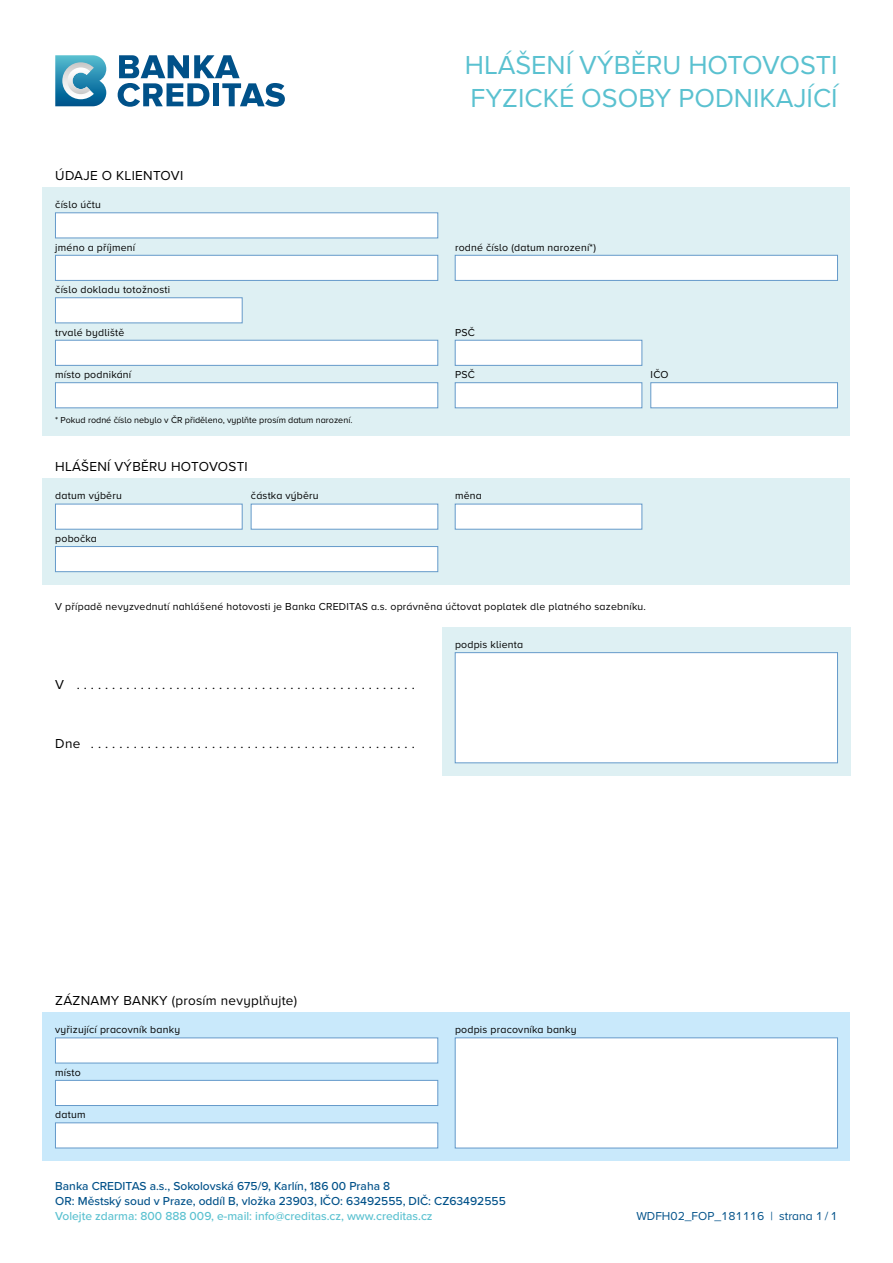
<style>
.page{position:relative;width:893px;height:1263px;background:#fff}
.page>*{position:absolute;margin:0;border:0;box-sizing:border-box;transform-origin:0 0}
.Nazev_dokumentu{font:27px/33px "Proxima Nova A";color:#5ac1d0}
.in_nadpis{font:13.5px "Proxima Nova";letter-spacing:.02em;color:#000}
.t1{font:500 12px/15px "Proxima Nova A";color:#005189}
.t2{font:500 12px "Proxima Nova A";color:#5ac1d0}
.Paticka_cislo{font:12px "Proxima Nova";color:#005189}
.in_nad_polem{font:10.5px "Proxima Nova";letter-spacing:.02em;color:#000}
.pole_poznamka{font:9px "Proxima Nova";color:#000}
</style>
<div class="page">
<svg style="left:118px;top:55px;width:167px;height:52px"></svg>
<div style="left:213px;top:83px;width:6px;height:23px;background:#005189"></div>
<svg style="left:55px;top:55px;width:51px;height:51px;background:#60a5c0"></svg>
<div style="left:442px;top:627px;width:408px;height:149px;background:#def0f3"></div>
<div style="left:455px;top:652px;width:383px;height:111px;background:#fff;border:1px solid #659aca"></div>
<div style="left:43px;top:187px;width:807px;height:249px;background:#def0f3"></div>
<div style="left:55px;top:213px;width:383px;height:25px;background:#fff"></div>
<div style="left:55px;top:255px;width:383px;height:26px;background:#fff;border:1px solid #659aca"></div>
<div style="left:455px;top:255px;width:383px;height:26px;background:#fff;border:1px solid #659aca"></div>
<div style="left:55px;top:298px;width:187px;height:25px;background:#fff;border:1px solid #659aca"></div>
<div style="left:55px;top:340px;width:383px;height:26px;background:#fff;border:1px solid #659aca"></div>
<div style="left:455px;top:340px;width:187px;height:26px;background:#fff;border:1px solid #659aca"></div>
<div style="left:55px;top:382px;width:383px;height:26px;background:#fff;border:1px solid #659aca"></div>
<div style="left:455px;top:382px;width:187px;height:26px;background:#fff;border:1px solid #659aca"></div>
<div style="left:651px;top:382px;width:187px;height:26px;background:#fff;border:1px solid #659aca"></div>
<div style="left:43px;top:478px;width:807px;height:107px;background:#def0f3"></div>
<div style="left:55px;top:504px;width:187px;height:25px;background:#fff"></div>
<div style="left:251px;top:504px;width:187px;height:25px;background:#fff"></div>
<div style="left:455px;top:504px;width:187px;height:25px;background:#fff"></div>
<div style="left:55px;top:546px;width:383px;height:26px;background:#fff;border:1px solid #659aca"></div>
<div style="left:43px;top:1012px;width:807px;height:149px;background:#c9e9fb"></div>
<div style="left:55px;top:1038px;width:383px;height:25px;background:#fff"></div>
<div style="left:55px;top:1080px;width:383px;height:26px;background:#fff;border:1px solid #659aca"></div>
<div style="left:55px;top:1123px;width:383px;height:25px;background:#fff"></div>
<div style="left:455px;top:1038px;width:383px;height:110px;background:#fff"></div>
<p class="in_nadpis" style="left:55px;top:165px;width:130px">ÚDAJE O KLIENTOVI</p>
<p class="Nazev_dokumentu" style="left:465px;top:47px;width:374px">HLÁŠENÍ VÝBĚRU HOTOVOSTI<br>FYZICKÉ OSOBY PODNIKAJÍCÍ</p>
<p class="in_nad_polem" style="left:55px;top:197px;width:47px">číslo účtu</p>
<p class="in_nad_polem" style="left:55px;top:239px;width:81px">jméno a příjmení</p>
<p class="in_nad_polem" style="left:455px;top:239px;width:142px">rodné číslo (datum narození*)</p>
<p class="in_nad_polem" style="left:55px;top:282px;width:116px">číslo dokladu totožnosti</p>
<p class="in_nad_polem" style="left:55px;top:324px;width:71px">trvalé bydliště</p>
<p class="in_nad_polem" style="left:455px;top:324px;width:21px">PSČ</p>
<p class="in_nad_polem" style="left:55px;top:367px;width:78px">místo podnikání</p>
<p class="in_nad_polem" style="left:455px;top:367px;width:21px">PSČ</p>
<p class="in_nad_polem" style="left:651px;top:367px;width:20px">IČO</p>
<p class="pole_poznamka" style="left:55px;top:413px;width:298px">* Pokud rodné číslo nebylo v ČR přiděleno, vyplňte prosím datum narození.</p>
<p class="in_nadpis" style="left:55px;top:456px;width:194px">HLÁŠENÍ VÝBĚRU HOTOVOSTI</p>
<p class="in_nad_polem" style="left:55px;top:488px;width:68px">datum výběru</p>
<p class="in_nad_polem" style="left:251px;top:488px;width:69px">částka výběru</p>
<p class="in_nad_polem" style="left:455px;top:488px;width:28px">měna</p>
<p class="in_nad_polem" style="left:55px;top:530px;width:43px">pobočka</p>
<p class="in_nad_polem" style="left:55px;top:599px;width:591px">V případě nevyzvednutí nahlášené hotovosti je Banka CREDITAS a.s. oprávněna účtovat poplatek dle platného sazebníku.</p>
<p class="in_nadpis" style="left:55px;top:674px;width:354px">V . . . . . . . . . . . . . . . . . . . . . . . . . . . . . . . . . . . . . . . . . . . . . . .</p>
<p class="in_nadpis" style="left:55px;top:733px;width:354px">Dne . . . . . . . . . . . . . . . . . . . . . . . . . . . . . . . . . . . . . . . . . . . . .</p>
<p class="in_nad_polem" style="left:455px;top:637px;width:70px">podpis klienta</p>
<p class="in_nadpis" style="left:55px;top:990px;width:243px">ZÁZNAMY BANKY (prosím nevyplňujte)</p>
<p class="in_nad_polem" style="left:55px;top:1022px;width:126px">vyřizující pracovník banky</p>
<p class="in_nad_polem" style="left:55px;top:1064px;width:27px">místo</p>
<p class="in_nad_polem" style="left:55px;top:1107px;width:32px">datum</p>
<p class="in_nad_polem" style="left:455px;top:1022px;width:123px">podpis pracovníka banky</p>
<p class="t1" style="left:55px;top:1178px;width:452px">Banka CREDITAS a.s., Sokolovská 675/9, Karlín, 186 00 Praha 8<br>OR: Městský soud v Praze, oddíl B, vložka 23903, IČO: 63492555, DIČ: CZ63492555</p>
<p class="t2" style="left:55px;top:1207px;width:379px">Volejte zdarma: 800 888 009, e-mail: info@creditas.cz, www.creditas.cz</p>
<p class="Paticka_cislo" style="left:636px;top:1207px;width:203px">WDFH02_FOP_181116 | strana 1 / 1</p>
</div>
